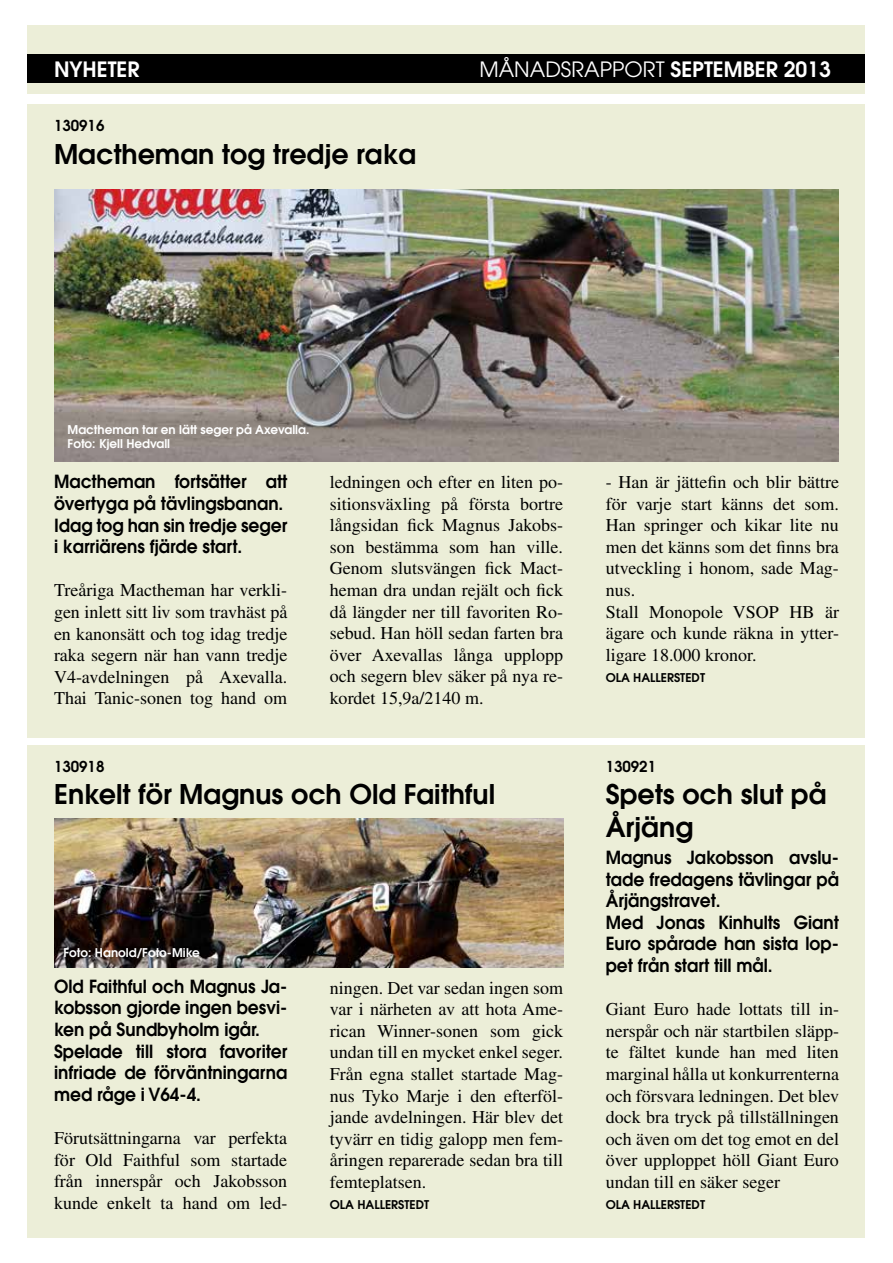
<style>
.page{position:relative;width:893px;height:1263px;background:#fff}
.page>*{position:absolute;margin:0;border:0;box-sizing:border-box;transform-origin:0 0}
.t1{font:600 27px/32.4px "Avant Garde";color:#000}
.t2{font:21px "Avant Garde";color:#fff}
.t3{font:600 21px "Avant Garde";color:#fff}
.t4{font:18px/21.6px "Times";color:#000;text-align:justify}
.t5{font:600 18px/21.6px "Avant Garde";color:#000;scale:.95 1}
.t6{font:600 15px "Avant Garde";color:#000}
.t7{font:600 12px/14.4px "Avant Garde";color:#fff}
.t8{font:600 12px "Avant Garde";color:#000}
.s1{font-weight:600}
</style>
<div class="page">
<div style="left:28px;top:104px;width:837px;height:634px;background:#eceed8"></div>
<div style="left:28px;top:745px;width:837px;height:492px;background:#eceed8"></div>
<div style="left:28px;top:26px;width:837px;height:68px;background:#eceed8"></div>
<div style="left:28px;top:54px;width:837px;height:28px;background:#000"></div>
<img style="left:54px;top:189px;width:785px;height:272px">
<img style="left:54px;top:819px;width:509px;height:148px">
<p class="t3" style="left:54px;top:56px;width:87px">NYHETER</p>
<p class="t2" style="left:479px;top:57px;width:353px">MÅNADSRAPPORT <span class="s1">SEPTEMBER 2013</span></p>
<p class="t6" style="left:54px;top:116px;width:52px">130916</p>
<h1 class="t1" style="left:54px;top:137px;width:364px">Mactheman tog tredje raka</h1>
<p class="t7" style="left:68px;top:422px;width:243px">Mactheman tar en lätt seger på Axevalla.<br>Foto: Kjell Hedvall</p>
<p class="t5" style="left:54px;top:471px;width:247px">Mactheman fortsätter att övertyga på tävlingsbanan.<br>Idag tog han sin tredje seger i karriärens fjärde start.</p>
<p class="t4" style="left:54px;top:579px;width:235px">Treåriga Mactheman har verkli&shy;gen inlett sitt liv som travhäst på en kanonsätt och tog idag tredje raka segern när han vann tredje V4-avdelningen på Axevalla.<br>Thai Tanic-sonen tog hand om</p>
<p class="t4" style="left:330px;top:471px;width:235px">ledningen och efter en liten po&shy;sitionsväxling på första bortre långsidan fick Magnus Jakobs&shy;son bestämma som han ville.<br>Genom slutsvängen fick Mact&shy;heman dra undan rejält och fick då längder ner till favoriten Ro&shy;sebud. Han höll sedan farten bra över Axevallas långa upplopp och segern blev säker på nya re&shy;kordet 15,9a/2140 m.</p>
<p class="t4" style="left:606px;top:471px;width:235px;text-align:left">- Han är jättefin och blir bättre för varje start känns det som.<br>Han springer och kikar lite nu men det känns som det finns bra utveckling i honom, sade Mag&shy;nus.<br>Stall Monopole VSOP HB är ägare och kunde räkna in ytter&shy;ligare 18.000 kronor.</p>
<p class="t8" style="left:606px;top:670px;width:101px">OLA HALLERSTEDT</p>
<p class="t6" style="left:54px;top:756px;width:52px">130918</p>
<h1 class="t1" style="left:54px;top:778px;width:443px">Enkelt för Magnus och Old Faithful</h1>
<p class="t7" style="left:64px;top:945px;width:138px">Foto: Hanold/Foto-Mike</p>
<p class="t5" style="left:54px;top:975px;width:247px">Old Faithful och Magnus Ja&shy;kobsson gjorde ingen besvi&shy;ken på Sundbyholm igår.<br>Spelade till stora favoriter infriade de förväntningarna med råge i V64-4.</p>
<p class="t4" style="left:54px;top:1127px;width:235px">Förutsättningarna var perfekta för Old Faithful som startade från innerspår och Jakobsson kunde enkelt ta hand om led-</p>
<p class="t4" style="left:330px;top:977px;width:235px">ningen. Det var sedan ingen som var i närheten av att hota Ame&shy;rican Winner-sonen som gick undan till en mycket enkel seger.<br>Från egna stallet startade Mag&shy;nus Tyko Marje i den efterföl&shy;jande avdelningen. Här blev det tyvärr en tidig galopp men fem&shy;åringen reparerade sedan bra till femteplatsen.</p>
<p class="t8" style="left:330px;top:1197px;width:101px">OLA HALLERSTEDT</p>
<p class="t6" style="left:606px;top:756px;width:52px">130921</p>
<h1 class="t1" style="left:606px;top:778px;width:222px">Spets och slut på<br>Årjäng</h1>
<p class="t5" style="left:606px;top:846px;width:247px">Magnus Jakobsson avslu&shy;tade fredagens tävlingar på<br>Årjängstravet.<br>Med Jonas Kinhults Giant<br>Euro spårade han sista lop&shy;pet från start till mål.</p>
<p class="t4" style="left:606px;top:998px;width:235px">Giant Euro hade lottats till in&shy;nerspår och när startbilen släpp&shy;te fältet kunde han med liten marginal hålla ut konkurrenterna och försvara ledningen. Det blev dock bra tryck på tillställningen och även om det tog emot en del över upploppet höll Giant Euro undan till en säker seger</p>
<p class="t8" style="left:606px;top:1197px;width:101px">OLA HALLERSTEDT</p>
</div>
